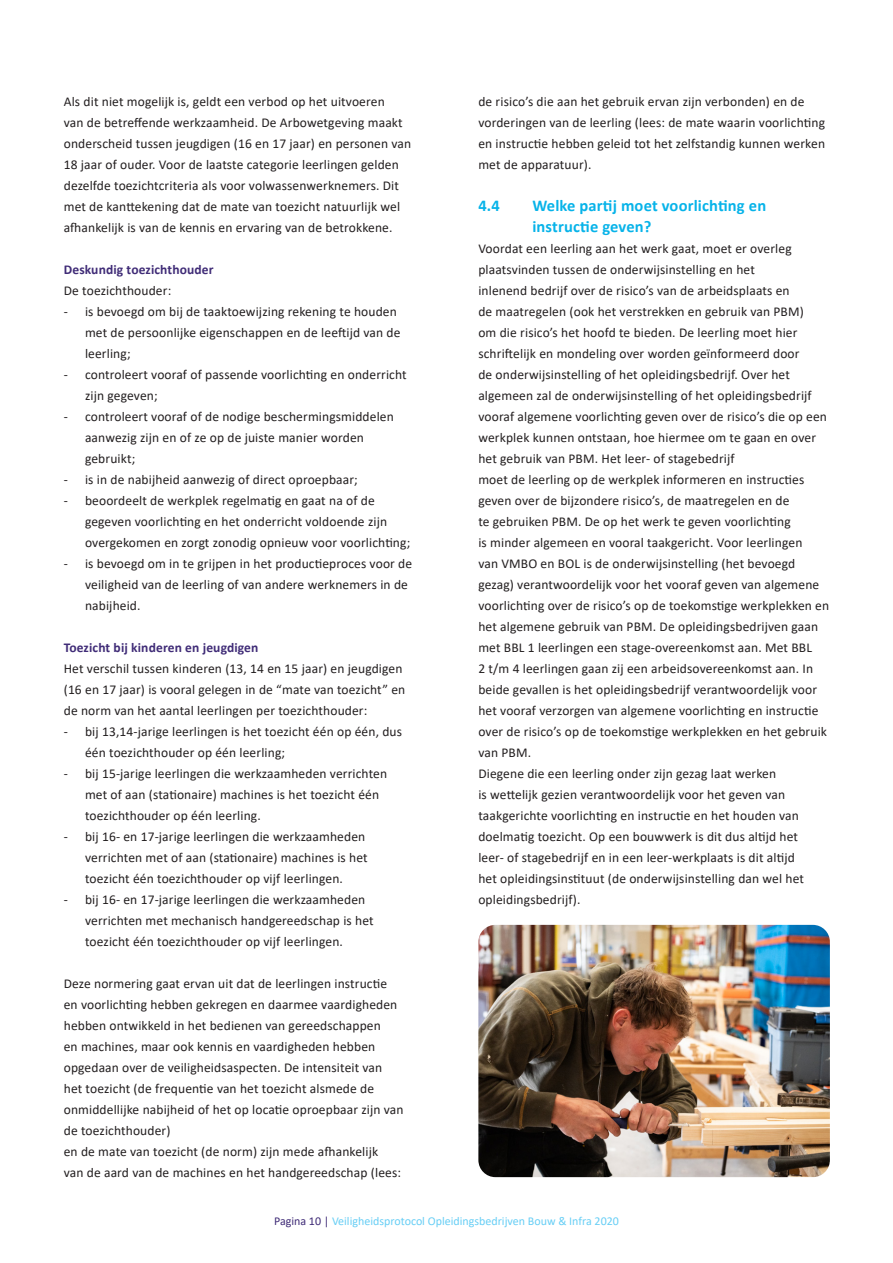
<style>
.page{position:relative;width:893px;height:1263px;background:#fff}
.page>*{position:absolute;margin:0;border:0;box-sizing:border-box;transform-origin:0 0}
.Paragraaf{font:700 16.5px/21px "Calibri";letter-spacing:.01em;color:#07b3e9}
.platte_tekst{font:13.5px/21px "Calibri";letter-spacing:.01em;color:#231f20}
.Tussenkopje{font:700 13.5px "Calibri";letter-spacing:.01em;color:#402c77}
.t1{font:12px "Calibri";color:#67cef5}
.s1{color:#402c77}
</style>
<div class="page">
<img style="left:478px;top:925px;width:352px;height:252px">
<p class="platte_tekst" style="left:64px;top:90px;width:349px">Als dit niet mogelijk is, geldt een verbod op het uitvoeren<br>van de betreffende werkzaamheid. De Arbowetgeving maakt onderscheid tussen jeugdigen (16 en 17 jaar) en personen van 18 jaar of ouder. Voor de laatste categorie leerlingen gelden dezelfde toezichtcriteria als voor volwassenwerknemers. Dit met de kanttekening dat de mate van toezicht natuurlijk wel afhankelijk is van de kennis en ervaring van de betrokkene.</p>
<p class="Tussenkopje" style="left:64px;top:260px;width:151px">Deskundig toezichthouder</p>
<p class="platte_tekst" style="left:64px;top:279px;width:109px">De toezichthouder:</p>
<p class="platte_tekst" style="left:85px;top:300px;width:317px;text-indent:-21px">- is bevoegd om bij de taaktoewijzing rekening te houden met de persoonlijke eigenschappen en de leeftijd van de leerling;</p>
<p class="platte_tekst" style="left:85px;top:363px;width:323px;text-indent:-21px">- controleert vooraf of passende voorlichting en onderricht zijn gegeven;</p>
<p class="platte_tekst" style="left:85px;top:405px;width:310px;text-indent:-21px">- controleert vooraf of de nodige beschermingsmiddelen aanwezig zijn en of ze op de juiste manier worden gebruikt;</p>
<p class="platte_tekst" style="left:64px;top:468px;width:296px">- is in de nabijheid aanwezig of direct oproepbaar;</p>
<p class="platte_tekst" style="left:85px;top:489px;width:327px;text-indent:-21px">- beoordeelt de werkplek regelmatig en gaat na of de gegeven voorlichting en het onderricht voldoende zijn overgekomen en zorgt zonodig opnieuw voor voorlichting;</p>
<p class="platte_tekst" style="left:85px;top:552px;width:329px;text-indent:-21px">- is bevoegd om in te grijpen in het productieproces voor de veiligheid van de leerling of van andere werknemers in de nabijheid.</p>
<p class="Tussenkopje" style="left:64px;top:638px;width:196px">Toezicht bij kinderen en jeugdigen</p>
<p class="platte_tekst" style="left:64px;top:657px;width:343px">Het verschil tussen kinderen (13, 14 en 15 jaar) en jeugdigen (16 en 17 jaar) is vooral gelegen in de “mate van toezicht” en de norm van het aantal leerlingen per toezichthouder:</p>
<p class="platte_tekst" style="left:85px;top:720px;width:319px;text-indent:-21px">- bij 13,14-jarige leerlingen is het toezicht één op één, dus één toezichthouder op één leerling;</p>
<p class="platte_tekst" style="left:85px;top:762px;width:304px;text-indent:-21px">- bij 15-jarige leerlingen die werkzaamheden verrichten met of aan (stationaire) machines is het toezicht één toezichthouder op één leerling.</p>
<p class="platte_tekst" style="left:85px;top:825px;width:284px;text-indent:-21px">- bij 16- en 17-jarige leerlingen die werkzaamheden verrichten met of aan (stationaire) machines is het toezicht één toezichthouder op vijf leerlingen.</p>
<p class="platte_tekst" style="left:85px;top:888px;width:290px;text-indent:-21px">- bij 16- en 17-jarige leerlingen die werkzaamheden verrichten met mechanisch handgereedschap is het toezicht één toezichthouder op vijf leerlingen.</p>
<p class="platte_tekst" style="left:64px;top:972px;width:341px">Deze normering gaat ervan uit dat de leerlingen instructie en voorlichting hebben gekregen en daarmee vaardigheden hebben ontwikkeld in het bedienen van gereedschappen<br>en machines, maar ook kennis en vaardigheden hebben opgedaan over de veiligheidsaspecten. De intensiteit van het toezicht (de frequentie van het toezicht alsmede de onmiddellijke nabijheid of het op locatie oproepbaar zijn van de toezichthouder)</p>
<p class="platte_tekst" style="left:64px;top:1140px;width:339px">en de mate van toezicht (de norm) zijn mede afhankelijk van de aard van de machines en het handgereedschap (lees:</p>
<p class="platte_tekst" style="left:478px;top:90px;width:348px">de risico’s die aan het gebruik ervan zijn verbonden) en de vorderingen van de leerling (lees: de mate waarin voorlichting en instructie hebben geleid tot het zelfstandig kunnen werken met de apparatuur).</p>
<p class="Paragraaf" style="left:478px;top:195px;width:23px">4.4</p>
<p class="Paragraaf" style="left:532px;top:195px;width:235px">Welke partij moet voorlichting en instructie geven?</p>
<p class="platte_tekst" style="left:478px;top:237px;width:350px">Voordat een leerling aan het werk gaat, moet er overleg plaatsvinden tussen de onderwijsinstelling en het<br>inlenend bedrijf over de risico’s van de arbeidsplaats en<br>de maatregelen (ook het verstrekken en gebruik van PBM)<br>om die risico’s het hoofd te bieden. De leerling moet hier schriftelijk en mondeling over worden geïnformeerd door<br>de onderwijsinstelling of het opleidingsbedrijf. Over het algemeen zal de onderwijsinstelling of het opleidingsbedrijf vooraf algemene voorlichting geven over de risico’s die op een werkplek kunnen ontstaan, hoe hiermee om te gaan en over het gebruik van PBM. Het leer- of stagebedrijf</p>
<p class="platte_tekst" style="left:478px;top:468px;width:352px">moet de leerling op de werkplek informeren en instructies geven over de bijzondere risico’s, de maatregelen en de<br>te gebruiken PBM. De op het werk te geven voorlichting<br>is minder algemeen en vooral taakgericht. Voor leerlingen<br>van VMBO en BOL is de onderwijsinstelling (het bevoegd gezag) verantwoordelijk voor het vooraf geven van algemene voorlichting over de risico’s op de toekomstige werkplekken en het algemene gebruik van PBM. De opleidingsbedrijven gaan met BBL 1 leerlingen een stage-overeenkomst aan. Met BBL<br>2 t/m 4 leerlingen gaan zij een arbeidsovereenkomst aan. In beide gevallen is het opleidingsbedrijf verantwoordelijk voor het vooraf verzorgen van algemene voorlichting en instructie over de risico’s op de toekomstige werkplekken en het gebruik van PBM.</p>
<p class="platte_tekst" style="left:478px;top:762px;width:327px">Diegene die een leerling onder zijn gezag laat werken<br>is wettelijk gezien verantwoordelijk voor het geven van taakgerichte voorlichting en instructie en het houden van doelmatig toezicht. Op een bouwwerk is dit dus altijd het leer- of stagebedrijf en in een leer-werkplaats is dit altijd het opleidingsinstituut (de onderwijsinstelling dan wel het opleidingsbedrijf).</p>
<p class="t1" style="left:274px;top:1213px;width:346px"><span class="s1">Pagina 10 |</span> Veiligheidsprotocol Opleidingsbedrijven Bouw &amp; Infra 2020</p>
</div>
